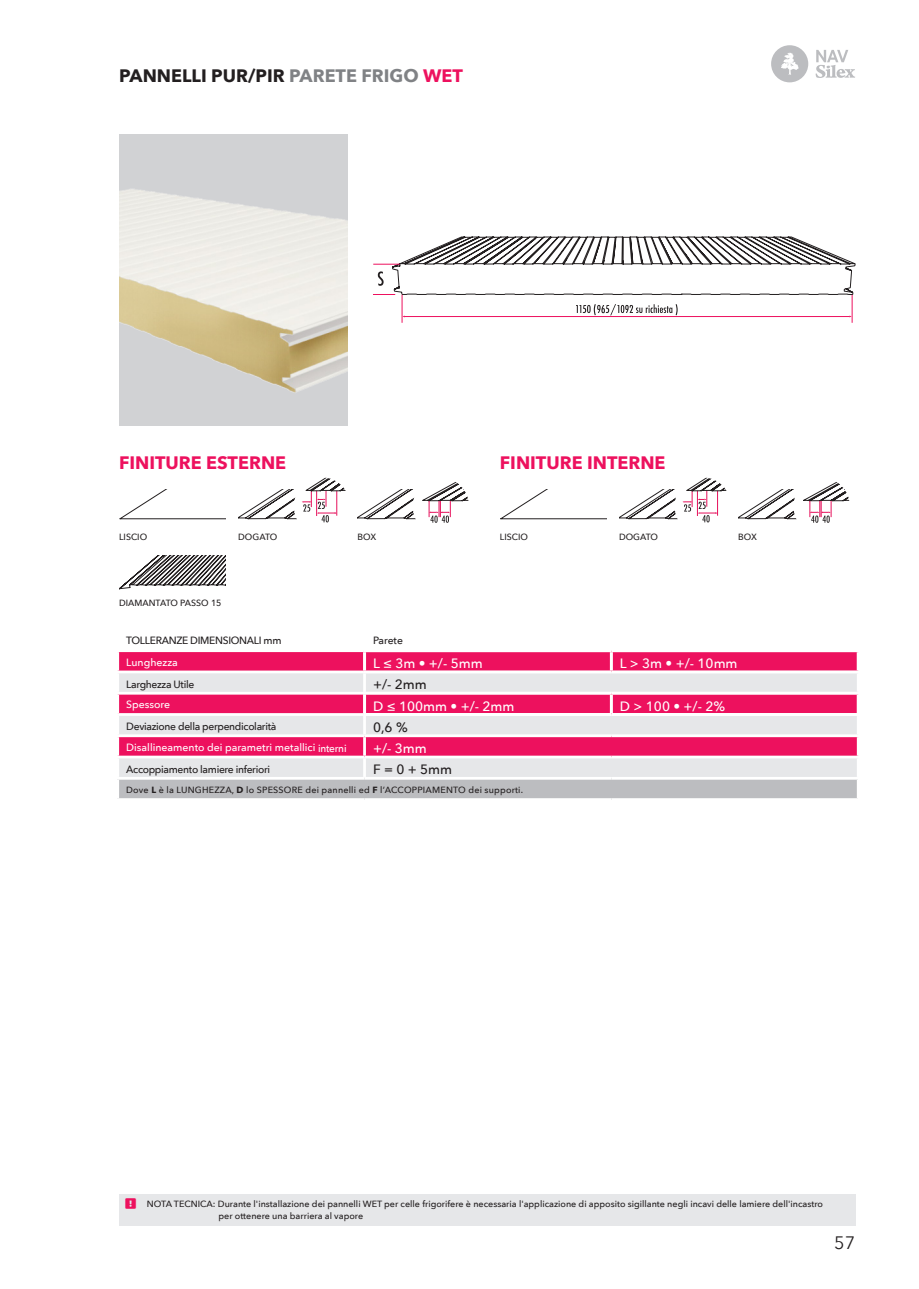
<style>
.page{position:relative;width:919px;height:1289px;background:#fff}
.page>*{position:absolute;margin:0;border:0;box-sizing:border-box;transform-origin:0 0}
.t1{font:700 18px "Avenir Next";color:#ed115e}
.t2{font:700 18px "Avenir Next";color:#231f20}
.t3{font:18px "Avenir Next";color:#231f20}
.t4{font:500 13.5px "Avenir Next";color:#fff}
.t5{font:500 13.5px "Avenir Next";color:#231f20}
.t6{font:500 10.5px "Avenir Next";letter-spacing:-.03em;color:#231f20}
.t7{font:500 10.5px "Avenir Next";color:#fff}
.t8{font:500 9px "Avenir Next";color:#231f20}
.t9{font:500 9px "Avenir Next";letter-spacing:.02em;color:#231f20}
.s1{color:#808285}
.s2{color:#ed115e}
.s3{font-weight:700}
</style>
<div class="page">
<svg style="left:771px;top:45px;width:37px;height:37px"></svg>
<svg style="left:815px;top:50px;width:40px;height:28px"></svg>
<img style="left:119px;top:134px;width:228px;height:291px">
<div style="left:119px;top:652px;width:737px;height:18px;background:#ed115e"></div>
<svg style="left:119px;top:673px;width:737px;height:104px;background:#e993b2"></svg>
<div style="left:118px;top:778px;width:740px;height:21px;background:#bcbdc0"></div>
<hr style="left:363px;top:673px;width:3px;height:18px;background:#fff">
<hr style="left:116px;top:713px;width:247px;height:3px;background:#fff">
<hr style="left:363px;top:716px;width:3px;height:18px;background:#fff">
<hr style="left:116px;top:755px;width:248px;height:3px;background:#fff">
<hr style="left:364px;top:755px;width:247px;height:3px;background:#fff">
<hr style="left:363px;top:758px;width:3px;height:19px;background:#fff">
<hr style="left:611px;top:755px;width:248px;height:3px;background:#fff">
<hr style="left:363px;top:713px;width:248px;height:3px;background:#fff">
<hr style="left:611px;top:713px;width:248px;height:3px;background:#fff">
<hr style="left:116px;top:691px;width:250px;height:3px;background:#fff">
<hr style="left:116px;top:734px;width:248px;height:3px;background:#fff">
<hr style="left:364px;top:734px;width:247px;height:3px;background:#fff">
<hr style="left:363px;top:737px;width:3px;height:18px;background:#fff">
<hr style="left:611px;top:734px;width:248px;height:3px;background:#fff">
<hr style="left:363px;top:652px;width:3px;height:18px;background:#fff">
<hr style="left:610px;top:652px;width:3px;height:18px;background:#fff">
<hr style="left:363px;top:691px;width:248px;height:3px;background:#fff">
<hr style="left:363px;top:694px;width:3px;height:19px;background:#fff">
<hr style="left:611px;top:691px;width:248px;height:3px;background:#fff">
<hr style="left:610px;top:694px;width:3px;height:19px;background:#fff">
<hr style="left:116px;top:777px;width:248px;height:2px;background:#fff">
<hr style="left:116px;top:779px;width:3px;height:19px;background:#fff">
<hr style="left:364px;top:777px;width:247px;height:2px;background:#fff">
<hr style="left:611px;top:777px;width:248px;height:2px;background:#fff">
<hr style="left:856px;top:779px;width:3px;height:19px;background:#fff">
<hr style="left:116px;top:798px;width:248px;height:3px;background:#fff">
<hr style="left:364px;top:798px;width:247px;height:3px;background:#fff">
<hr style="left:611px;top:798px;width:248px;height:3px;background:#fff">
<svg style="left:119px;top:489px;width:106px;height:31px"></svg>
<svg style="left:500px;top:489px;width:106px;height:31px"></svg>
<svg style="left:119px;top:555px;width:106px;height:34px"></svg>
<svg style="left:238px;top:477px;width:108px;height:46px"></svg>
<svg style="left:619px;top:488px;width:108px;height:35px"></svg>
<svg style="left:357px;top:488px;width:112px;height:35px"></svg>
<svg style="left:738px;top:488px;width:111px;height:35px"></svg>
<div style="left:119px;top:1194px;width:736px;height:31px;background:#e6e7e9"></div>
<svg style="left:386px;top:236px;width:470px;height:252px"></svg>
<hr style="left:404px;top:316px;width:445px;height:1px;background:#ed115e">
<svg style="left:849px;top:295px;width:3px;height:28px"></svg>
<svg style="left:401px;top:295px;width:3px;height:28px"></svg>
<svg style="left:373px;top:264px;width:26px;height:1px"></svg>
<svg style="left:373px;top:294px;width:22px;height:1px"></svg>
<svg style="left:378px;top:271px;width:5px;height:15px"></svg>
<svg style="left:576px;top:304px;width:101px;height:11px"></svg>
<p class="t2" style="left:119px;top:60px;width:345px">PANNELLI PUR/PIR <span class="s1">PARETE FRIGO</span> <span class="s2">WET</span></p>
<p class="t1" style="left:119px;top:447px;width:168px">FINITURE ESTERNE</p>
<p class="t1" style="left:500px;top:447px;width:167px">FINITURE INTERNE</p>
<p class="t8" style="left:119px;top:529px;width:30px">LISCIO</p>
<p class="t8" style="left:238px;top:529px;width:41px">DOGATO</p>
<p class="t8" style="left:357px;top:529px;width:20px">BOX</p>
<p class="t8" style="left:500px;top:529px;width:30px">LISCIO</p>
<p class="t8" style="left:619px;top:529px;width:41px">DOGATO</p>
<p class="t8" style="left:738px;top:529px;width:20px">BOX</p>
<p class="t8" style="left:119px;top:595px;width:104px">DIAMANTATO PASSO 15</p>
<p class="t6" style="left:126px;top:632px;width:157px">TOLLERANZE DIMENSIONALI mm</p>
<p class="t6" style="left:373px;top:632px;width:31px">Parete</p>
<p class="t7" style="left:126px;top:653px;width:53px">Lunghezza</p>
<p class="t4" style="left:373px;top:652px;width:111px">L ≤ 3m • +/- 5mm</p>
<p class="t4" style="left:620px;top:652px;width:119px">L &gt; 3m • +/- 10mm</p>
<p class="t6" style="left:126px;top:675px;width:70px">Larghezza Utile</p>
<p class="t5" style="left:373px;top:673px;width:55px">+/- 2mm</p>
<p class="t7" style="left:126px;top:695px;width:46px">Spessore</p>
<p class="t4" style="left:373px;top:694px;width:143px">D ≤ 100mm • +/- 2mm</p>
<p class="t4" style="left:620px;top:694px;width:107px">D &gt; 100 • +/- 2%</p>
<p class="t6" style="left:126px;top:717px;width:152px">Deviazione della perpendicolarità</p>
<p class="t5" style="left:373px;top:715px;width:36px">0,6 %</p>
<p class="t7" style="left:126px;top:738px;width:222px">Disallineamento dei parametri metallici interni</p>
<p class="t4" style="left:373px;top:737px;width:55px">+/- 3mm</p>
<p class="t6" style="left:126px;top:760px;width:145px">Accoppiamento lamiere inferiori</p>
<p class="t5" style="left:373px;top:758px;width:81px">F = 0 + 5mm</p>
<p class="t9" style="left:126px;top:782px;width:398px">Dove <span class="s3">L</span> è la LUNGHEZZA, <span class="s3">D</span> lo SPESSORE dei pannelli ed <span class="s3">F</span> l’ACCOPPIAMENTO dei supporti.</p>
<p class="t8" style="left:147px;top:1196px;width:677px">NOTA TECNICA: Durante l'installazione dei pannelli WET per celle frigorifere è necessaria l'applicazione di apposito sigillante negli incavi delle lamiere dell'incastro</p>
<p class="t8" style="left:218px;top:1208px;width:146px">per ottenere una barriera al vapore</p>
<h1 class="t3" style="left:834px;top:1226px;width:22px">57</h1>
</div>
